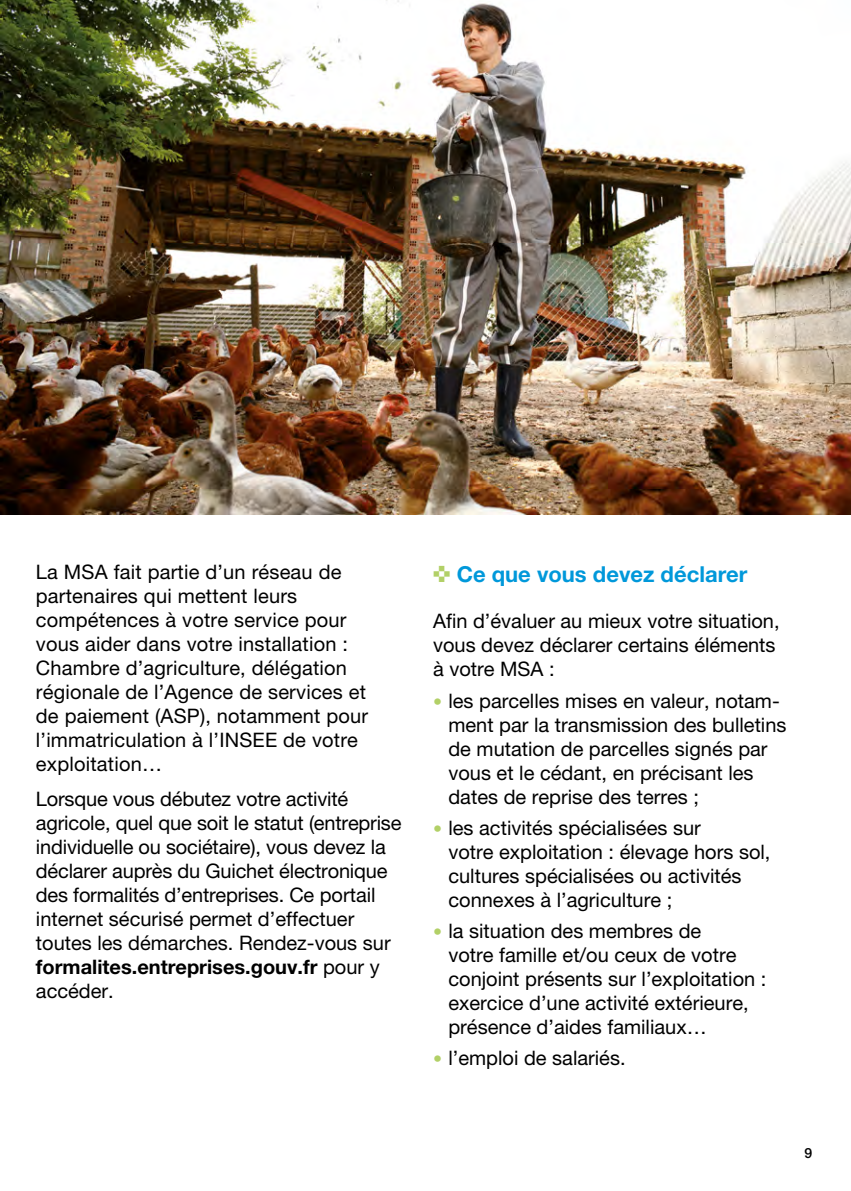
<style>
.page{position:relative;width:851px;height:1191px;background:#fff}
.page>*{position:absolute;margin:0;border:0;box-sizing:border-box;transform-origin:0 0}
.Texte_Courant{font:700 22px "Helvetica Neue LT Pro";color:#0098da}
.Texte_Courant-2{font:20px/24px "Helvetica Neue LT Pro";color:#000}
.Texte_CourantDemiLune{font:500 14px "Helvetica Neue LT Pro";color:#000}
.s1{font-weight:700}
.s2{color:#b2d067}
.s3{font-size:18px;color:#b2d067}
</style>
<div class="page">
<img style="left:0;top:0;width:850px;height:515px">
<p class="Texte_Courant-2" style="left:36px;top:559px;width:334px">La MSA fait partie d’un réseau de partenaires qui mettent leurs compétences à votre service pour vous aider dans votre installation :<br>Chambre d’agriculture, délégation régionale de l’Agence de services et de paiement (ASP), notamment pour l’immatriculation à l’INSEE de votre exploitation…</p>
<p class="Texte_Courant-2" style="left:36px;top:786px;width:367px">Lorsque vous débutez votre activité agricole, quel que soit le statut (entreprise individuelle ou sociétaire), vous devez la déclarer auprès du Guichet électronique des formalités d’entreprises. Ce portail internet sécurisé permet d’effectuer toutes les démarches. Rendez-vous sur <span class="s1">formalites.entreprises.gouv.fr</span> pour y accéder.</p>
<p class="Texte_Courant" style="left:433px;top:560px;width:316px"><span class="s2">✜</span> Ce que vous devez déclarer</p>
<p class="Texte_Courant-2" style="left:433px;top:609px;width:348px">Afin d’évaluer au mieux votre situation, vous devez déclarer certains éléments à votre MSA :</p>
<p class="Texte_Courant-2" style="left:448px;top:688px;width:339px;text-indent:-15px"><span class="s3">•</span> les parcelles mises en valeur, notam&shy;ment par la transmission des bulletins de mutation de parcelles signés par vous et le cédant, en précisant les dates de reprise des terres ;</p>
<p class="Texte_Courant-2" style="left:448px;top:815px;width:323px;text-indent:-15px"><span class="s3">•</span> les activités spécialisées sur<br>votre exploitation : élevage hors sol, cultures spécialisées ou activités connexes à l’agriculture ;</p>
<p class="Texte_Courant-2" style="left:448px;top:918px;width:319px;text-indent:-15px"><span class="s3">•</span> la situation des membres de<br>votre famille et/ou ceux de votre conjoint présents sur l’exploitation : exercice d’une activité extérieure, présence d’aides familiaux…</p>
<p class="Texte_Courant-2" style="left:433px;top:1046px;width:194px"><span class="s3">•</span> l’emploi de salariés.</p>
<p class="Texte_CourantDemiLune" style="left:804px;top:1145px;width:9px">9</p>
</div>
